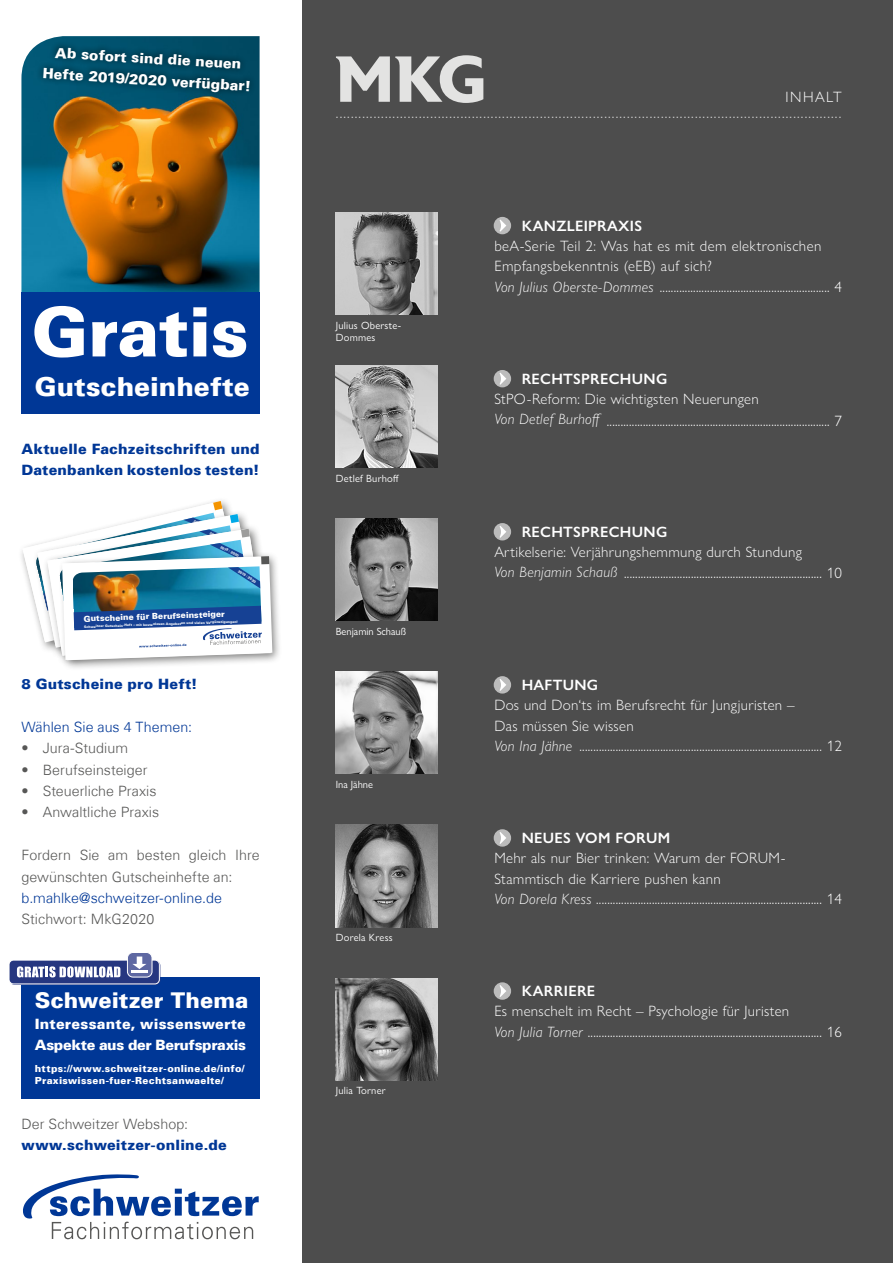
<style>
.page{position:relative;width:893px;height:1263px;background:#fff}
.page>*{position:absolute;margin:0;border:0;box-sizing:border-box;transform-origin:0 0}
.t1{font:900 68.25px "Univers Com 75";letter-spacing:-.005em;color:#fff}
.t2{font:900 26.25px "Univers Com 75";color:#fff}
.t3{font:900 21.75px "Univers Com 75";color:#fff}
.t4{font:300 15px/20.4px "Gill Sans Nova";letter-spacing:.02em;color:#fff}
.t5{font:600 15px "Gill Sans Nova";letter-spacing:.02em;color:#fff}
.t6{font:300 14.25px/21.3px "Univers Com 45";color:#575756}
.t7{font:900 14.25px/21.3px "Univers Com 75";letter-spacing:.01em;color:#003796}
.t8{font:900 14.25px/21.3px "Univers Com 75";letter-spacing:.005em;color:#fff;text-align:center}
.t9{font:300 14.25px "Univers Com 45";color:#003796}
.t10{font:13.5px "Gill Sans Nova";color:#d2d2d2}
.t11{font:10.5px/12.6px "Gill Sans Nova";letter-spacing:.02em;color:#fff}
.t12{font:10.5px "Gill Sans Nova";color:#fff}
.t13{font:900 9.75px/12px "Univers Com 75";letter-spacing:.025em;color:#fff}
.t14{font:900 8.4px "Univers Com 75";color:#fff}
.t15{font:900 8.25px "Univers Com 75";color:#fff}
.t16{font:900 3.3px "Univers Com 75";color:#fff}
.s1{font-family:"Univers Com 45";font-weight:300}
.s2{font-style:italic}
</style>
<div class="page">
<div style="left:302px;top:0;width:591px;height:1263px;background:#4d4d4d"></div>
<svg style="left:336px;top:55px;width:147px;height:48px"></svg>
<div style="left:494px;top:217px;width:17px;height:17px;background:#bcbcbc;border-radius:50%"></div>
<svg style="left:499px;top:219px;width:7px;height:13px"></svg>
<img style="left:336px;top:213px;width:102px;height:102px">
<div style="left:494px;top:523px;width:17px;height:17px;background:#bcbcbc;border-radius:50%"></div>
<svg style="left:499px;top:526px;width:7px;height:12px"></svg>
<div style="left:494px;top:676px;width:17px;height:17px;background:#bcbcbc;border-radius:50%"></div>
<svg style="left:499px;top:679px;width:7px;height:12px"></svg>
<img style="left:336px;top:672px;width:102px;height:102px">
<div style="left:494px;top:370px;width:17px;height:17px;background:#bcbcbc;border-radius:50%"></div>
<svg style="left:499px;top:373px;width:7px;height:12px"></svg>
<img style="left:336px;top:366px;width:102px;height:102px">
<div style="left:494px;top:829px;width:17px;height:18px;background:#bcbcbc;border-radius:50%"></div>
<svg style="left:499px;top:832px;width:7px;height:12px"></svg>
<img style="left:336px;top:825px;width:102px;height:102px">
<div style="left:494px;top:982px;width:17px;height:18px;background:#bcbcbc;border-radius:50%"></div>
<svg style="left:499px;top:985px;width:7px;height:12px"></svg>
<img style="left:336px;top:978px;width:102px;height:102px">
<img style="left:336px;top:519px;width:102px;height:102px">
<img style="left:21px;top:36px;width:239px;height:256px">
<div style="left:21px;top:292px;width:239px;height:122px;background:#003796"></div>
<svg style="left:23px;top:1174px;width:236px;height:65px"></svg>
<div style="left:59px;top:552px;width:222px;height:119px;background:#575756;opacity:.75"></div>
<svg style="left:35px;top:39px;width:224px;height:62px;background:#044a61"></svg>
<div style="left:21px;top:978px;width:239px;height:121px;background:#003796"></div>
<svg style="left:22px;top:501px;width:250px;height:159px"></svg>
<div style="left:10px;top:961px;width:150px;height:24px;background:#2b4087;border-radius:4px"></div>
<div style="left:9px;top:960px;width:150px;height:24px;background:#263780;border-radius:4px"></div>
<div style="left:9px;top:960px;width:151px;height:24px;border:1px solid #fff;border-radius:4px"></div>
<svg style="left:17px;top:966px;width:103px;height:11px"></svg>
<div style="left:127px;top:952px;width:25px;height:25px;background:#5e68a2;border-radius:6px"></div>
<div style="left:127px;top:952px;width:25px;height:25px;border:1px solid #fff;border-radius:6px"></div>
<svg style="left:132px;top:956px;width:14px;height:13px"></svg>
<hr style="left:131px;top:970px;width:17px;height:3px;background:#fff">
<p class="t8" style="left:45px;top:42px;width:210px;rotate:4deg">Ab sofort sind die neuen<br>Hefte 2019/2020 verfügbar!</p>
<h1 class="t1" style="left:32px;top:307px;width:219px">Gratis</h1>
<h2 class="t2" style="left:35px;top:377px;width:216px">Gutscheinhefte</h2>
<p class="t7" style="left:21px;top:440px;width:240px">Aktuelle Fachzeitschriften und<br>Datenbanken kostenlos testen!</p>
<p class="t16" style="left:221px;top:545px;width:22px;rotate:26deg">2019 <span class="s1">I</span> 2020</p>
<p class="t16" style="left:235px;top:568px;width:30px;rotate:33deg">Gleich einlösen!</p>
<p class="t16" style="left:239px;top:570px;width:22px;rotate:33deg">2019 <span class="s1">I</span> 2020</p>
<p class="t15" style="left:85px;top:615px;width:119px;rotate:-2deg">Schweitzer Gutschein-Heft</p>
<p class="t16" style="left:85px;top:625px;width:104px;rotate:-2deg">8 Gutscheine zum Thema: Starter-Set für Berufseinsteiger</p>
<p class="t14" style="left:84px;top:615px;width:143px;rotate:-2deg">Gutscheine für Berufseinsteiger</p>
<p class="t16" style="left:84px;top:625px;width:156px;rotate:-2deg">Schweitzer Gutschein-Heft – mit kostenlosen Angeboten und vielen Vergünstigungen!</p>
<p class="t7" style="left:21px;top:675px;width:178px">8 Gutscheine pro Heft!</p>
<p class="t9" style="left:21px;top:721px;width:172px">Wählen Sie aus 4 Themen:</p>
<p class="t6" style="left:21px;top:739px;width:108px">• Jura-Studium</p>
<p class="t6" style="left:21px;top:761px;width:128px">• Berufseinsteiger</p>
<p class="t6" style="left:21px;top:782px;width:137px">• Steuerliche Praxis</p>
<p class="t6" style="left:21px;top:803px;width:139px">• Anwaltliche Praxis</p>
<p class="t6" style="left:21px;top:846px;width:240px">Fordern Sie am besten gleich Ihre gewünschten Gutscheinhefte an:</p>
<p class="t9" style="left:21px;top:892px;width:202px">b.mahlke@schweitzer-online.de</p>
<p class="t6" style="left:21px;top:910px;width:134px">Stichwort: MkG2020</p>
<h3 class="t3" style="left:35px;top:992px;width:215px">Schweitzer Thema</h3>
<p class="t8" style="left:35px;top:1015px;width:213px;text-align:left">Interessante, wissenswerte<br>Aspekte aus der Berufspraxis</p>
<p class="t13" style="left:35px;top:1063px;width:211px">https://www.schweitzer-online.de/info/<br>Praxiswissen-fuer-Rechtsanwaelte/</p>
<p class="t6" style="left:21px;top:1115px;width:168px">Der Schweitzer Webshop:</p>
<p class="t7" style="left:21px;top:1136px;width:207px">www.schweitzer-online.de</p>
<p class="t4" style="left:785px;top:87px;width:58px">INHALT</p>
<p class="t10" style="left:336px;top:105px;width:507px">......................................................................................................................................</p>
<p class="t11" style="left:336px;top:319px;width:67px">Julius Oberste-<br>Dommes</p>
<p class="t11" style="left:336px;top:472px;width:65px">Detlef Burhoff</p>
<p class="t12" style="left:336px;top:625px;width:72px">Benjamin Schauß</p>
<p class="t12" style="left:336px;top:778px;width:39px">Ina Jähne</p>
<p class="t11" style="left:336px;top:931px;width:58px">Dorela Kress</p>
<p class="t11" style="left:336px;top:1084px;width:51px">Julia Torner</p>
<p class="t5" style="left:522px;top:216px;width:122px">KANZLEIPRAXIS</p>
<p class="t4" style="left:494px;top:235px;width:349px">beA-Serie Teil 2: Was hat es mit dem elektronischen<br>Empfangsbekenntnis (eEB) auf sich?<br><span class="s2">Von Julius Oberste-Dommes</span> ............................................................. 4</p>
<p class="t5" style="left:522px;top:369px;width:147px">RECHTSPRECHUNG</p>
<p class="t4" style="left:494px;top:388px;width:349px;line-height:21.5px">StPO-Reform: Die wichtigsten Neuerungen<br><span class="s2">Von Detlef Burhoff</span> ................................................................................ 7</p>
<p class="t5" style="left:522px;top:523px;width:147px">RECHTSPRECHUNG</p>
<p class="t4" style="left:494px;top:542px;width:349px">Artikelserie: Verjährungshemmung durch Stundung<br><span class="s2">Von Benjamin Schauß</span> ....................................................................... 10</p>
<p class="t5" style="left:522px;top:676px;width:78px">HAFTUNG</p>
<p class="t4" style="left:494px;top:695px;width:349px">Dos und Don‘ts im Berufsrecht für Jungjuristen –<br>Das müssen Sie wissen<br><span class="s2">Von Ina Jähne</span> ....................................................................................... 12</p>
<p class="t5" style="left:522px;top:829px;width:150px">NEUES VOM FORUM</p>
<p class="t4" style="left:494px;top:848px;width:349px">Mehr als nur Bier trinken: Warum der FORUM-<br>Stammtisch die Karriere pushen kann<br><span class="s2">Von Dorela Kress</span> ................................................................................. 14</p>
<p class="t5" style="left:522px;top:982px;width:75px">KARRIERE</p>
<p class="t4" style="left:494px;top:1001px;width:349px">Es menschelt im Recht – Psychologie für Juristen<br><span class="s2">Von Julia Torner</span> .................................................................................... 16</p>
</div>
